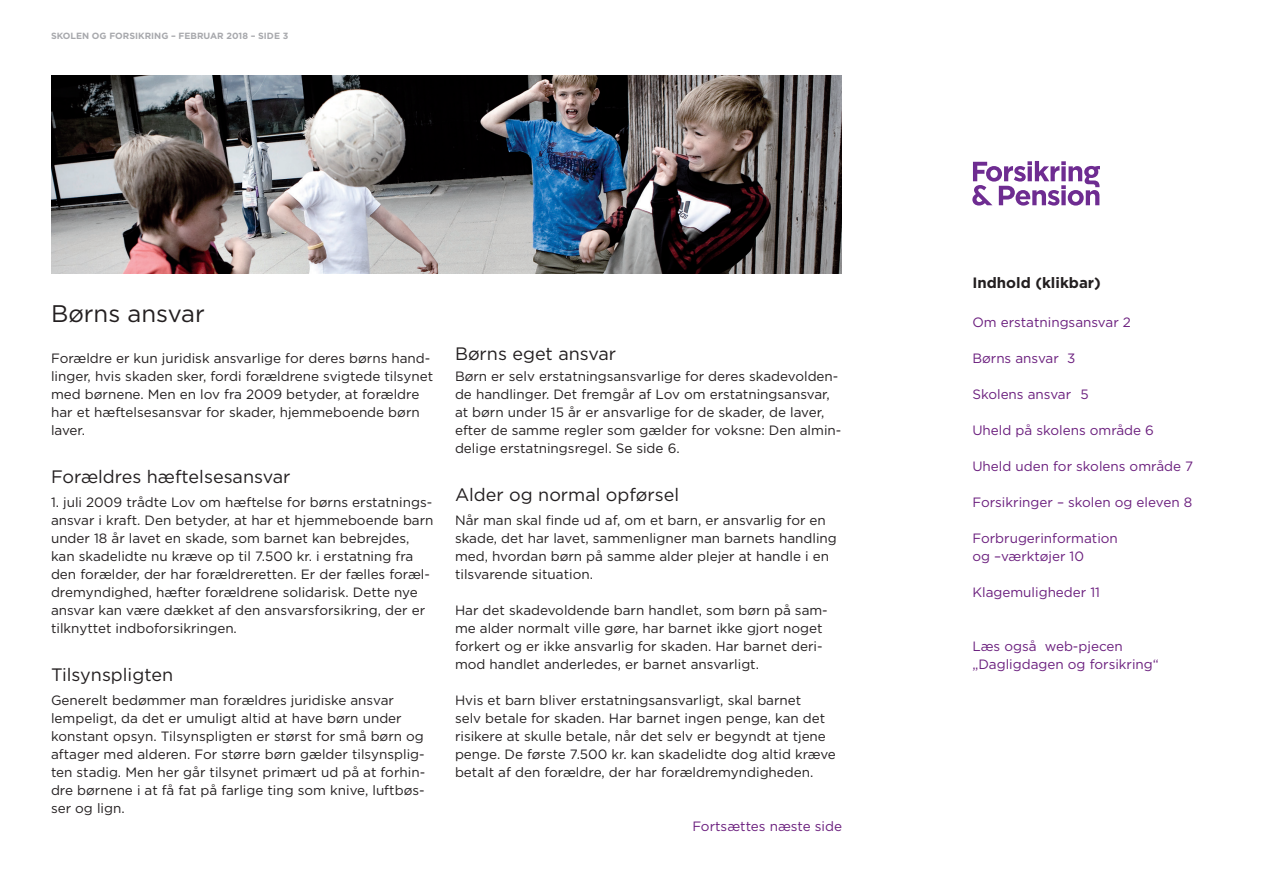
<style>
.page{position:relative;width:1263px;height:893px;background:#fff}
.page>*{position:absolute;margin:0;border:0;box-sizing:border-box;transform-origin:0 0}
.Overskrift{font:24px "Gotham";color:#231f20}
.Underrubrik_1{font:18px "Gotham";color:#231f20}
.t1{font:700 15px "Gotham";color:#231f20}
.Brødtekst{font:13.5px/18px "Gotham";color:#231f20}
.Brødtekst-2{font:13.5px/18px "Gotham";color:#6b1f7e}
.t2{font:700 9px "Gotham";color:#a8a9ad}
</style>
<div class="page">
<svg style="left:972px;top:161px;width:128px;height:45px"></svg>
<img style="left:51px;top:75px;width:791px;height:198px">
<p class="t2" style="left:51px;top:31px;width:239px">SKOLEN OG FORSIKRING – FEBRUAR 2018 – SIDE 3</p>
<p class="Overskrift" style="left:51px;top:299px;width:155px">Børns ansvar</p>
<p class="Brødtekst" style="left:51px;top:349px;width:384px">Forældre er kun juridisk ansvarlige for deres børns hand&shy;linger, hvis skaden sker, fordi forældrene svigtede tilsynet med børnene. Men en lov fra 2009 betyder, at forældre har et hæftelsesansvar for skader, hjemmeboende børn laver.</p>
<p class="Underrubrik_1" style="left:51px;top:466px;width:241px">Forældres hæftelsesansvar</p>
<p class="Brødtekst" style="left:51px;top:493px;width:384px">1. juli 2009 trådte Lov om hæftelse for børns erstatnings&shy;ansvar i kraft. Den betyder, at har et hjemmeboende barn under 18 år lavet en skade, som barnet kan bebrejdes, kan skadelidte nu kræve op til 7.500 kr. i erstatning fra den forælder, der har forældreretten. Er der fælles foræl&shy;dremyndighed, hæfter forældrene solidarisk. Dette nye ansvar kan være dækket af den ansvarsforsikring, der er tilknyttet indboforsikringen.</p>
<p class="Underrubrik_1" style="left:51px;top:664px;width:124px">Tilsynspligten</p>
<p class="Brødtekst" style="left:51px;top:691px;width:376px">Generelt bedømmer man forældres juridiske ansvar lempeligt, da det er umuligt altid at have børn under konstant opsyn. Tilsynspligten er størst for små børn og aftager med alderen. For større børn gælder tilsynsplig&shy;ten stadig. Men her går tilsynet primært ud på at forhin&shy;dre børnene i at få fat på farlige ting som knive, luftbøs&shy;ser og lign.</p>
<p class="Underrubrik_1" style="left:455px;top:342px;width:163px">Børns eget ansvar</p>
<p class="Brødtekst" style="left:455px;top:367px;width:388px">Børn er selv erstatningsansvarlige for deres skadevolden&shy;de handlinger. Det fremgår af Lov om erstatningsansvar, at børn under 15 år er ansvarlige for de skader, de laver, efter de samme regler som gælder for voksne: Den almin&shy;delige erstatningsregel. Se side 6.</p>
<p class="Underrubrik_1" style="left:455px;top:484px;width:226px">Alder og normal opførsel</p>
<p class="Brødtekst" style="left:455px;top:511px;width:383px">Når man skal finde ud af, om et barn, er ansvarlig for en skade, det har lavet, sammenligner man barnets handling med, hvordan børn på samme alder plejer at handle i en tilsvarende situation.</p>
<p class="Brødtekst" style="left:455px;top:601px;width:374px">Har det skadevoldende barn handlet, som børn på sam&shy;me alder normalt ville gøre, har barnet ikke gjort noget forkert og er ikke ansvarlig for skaden. Har barnet deri&shy;mod handlet anderledes, er barnet ansvarligt.</p>
<p class="Brødtekst" style="left:455px;top:691px;width:382px">Hvis et barn bliver erstatningsansvarligt, skal barnet<br>selv betale for skaden. Har barnet ingen penge, kan det risikere at skulle betale, når det selv er begyndt at tjene penge. De første 7.500 kr. kan skadelidte dog altid kræve betalt af den forældre, der har forældremyndigheden.</p>
<p class="Brødtekst-2" style="left:692px;top:817px;width:151px">Fortsættes næste side</p>
<p class="t1" style="left:972px;top:274px;width:130px">Indhold (klikbar)</p>
<p class="Brødtekst-2" style="left:972px;top:313px;width:160px">Om erstatningsansvar 2</p>
<p class="Brødtekst-2" style="left:972px;top:349px;width:104px">Børns ansvar 3</p>
<p class="Brødtekst-2" style="left:972px;top:385px;width:118px">Skolens ansvar 5</p>
<p class="Brødtekst-2" style="left:972px;top:421px;width:183px">Uheld på skolens område 6</p>
<p class="Brødtekst-2" style="left:972px;top:457px;width:222px">Uheld uden for skolens område 7</p>
<p class="Brødtekst-2" style="left:972px;top:493px;width:221px">Forsikringer – skolen og eleven 8</p>
<p class="Brødtekst-2" style="left:972px;top:529px;width:147px">Forbrugerinformation og –værktøjer 10</p>
<p class="Brødtekst-2" style="left:972px;top:583px;width:129px">Klagemuligheder 11</p>
<p class="Brødtekst-2" style="left:972px;top:637px;width:188px">Læs også web-pjecen „Dagligdagen og forsikring“</p>
</div>
